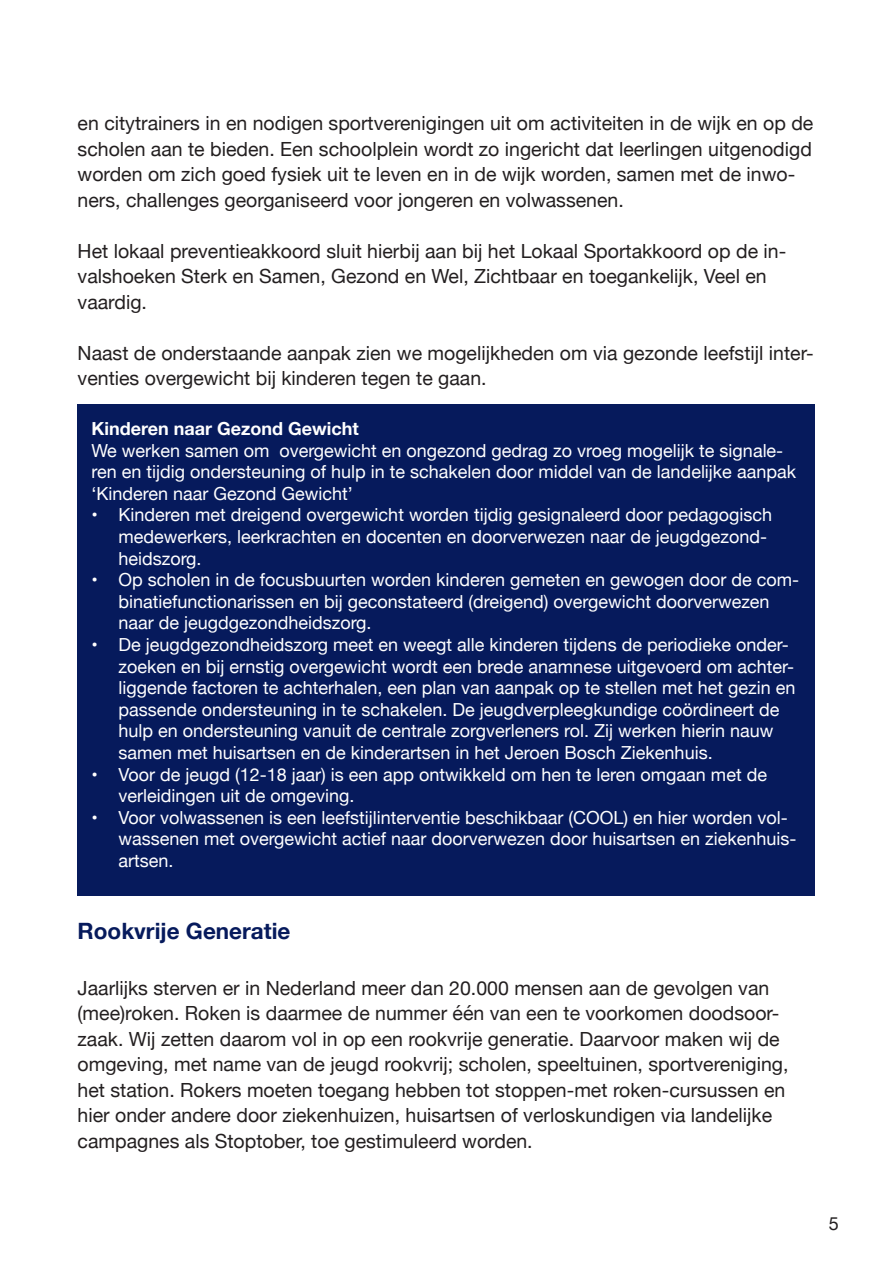
<style>
.page{position:relative;width:893px;height:1263px;background:#fff}
.page>*{position:absolute;margin:0;border:0;box-sizing:border-box;transform-origin:0 0}
.t1{font:700 22.5px "Helvetica Neue";color:#061a5c}
.t2{font:19.5px/25.5px "Helvetica Neue";color:#231f20}
.t3{font:18px/21.6px "Helvetica Neue";color:#fff}
.t4{font:700 18px "Helvetica Neue";color:#fff}
.t5{font:18px "Helvetica Neue";color:#231f20}
</style>
<div class="page">
<div style="left:78px;top:404px;width:737px;height:491px;background:#061a5c"></div>
<p class="t2" style="left:78px;top:112px;width:737px">en citytrainers in en nodigen sportverenigingen uit om activiteiten in de wijk en op de scholen aan te bieden. Een schoolplein wordt zo ingericht dat leerlingen uitgenodigd worden om zich goed fysiek uit te leven en in de wijk worden, samen met de inwo&shy;ners, challenges georganiseerd voor jongeren en volwassenen.</p>
<p class="t2" style="left:78px;top:239px;width:710px">Het lokaal preventieakkoord sluit hierbij aan bij het Lokaal Sportakkoord op de in&shy;valshoeken Sterk en Samen, Gezond en Wel, Zichtbaar en toegankelijk, Veel en vaardig.</p>
<p class="t2" style="left:78px;top:341px;width:738px">Naast de onderstaande aanpak zien we mogelijkheden om via gezonde leefstijl inter&shy;venties overgewicht bij kinderen tegen te gaan.</p>
<p class="t4" style="left:91px;top:414px;width:269px">Kinderen naar Gezond Gewicht</p>
<p class="t3" style="left:91px;top:440px;width:706px">We werken samen om overgewicht en ongezond gedrag zo vroeg mogelijk te signale&shy;ren en tijdig ondersteuning of hulp in te schakelen door middel van de landelijke aanpak ‘Kinderen naar Gezond Gewicht’</p>
<p class="t3" style="left:118px;top:505px;width:655px;text-indent:-27px">• Kinderen met dreigend overgewicht worden tijdig gesignaleerd door pedagogisch medewerkers, leerkrachten en docenten en doorverwezen naar de jeugdgezond&shy;heidszorg.</p>
<p class="t3" style="left:118px;top:570px;width:682px;text-indent:-27px">• Op scholen in de focusbuurten worden kinderen gemeten en gewogen door de com&shy;binatiefunctionarissen en bij geconstateerd (dreigend) overgewicht doorverwezen naar de jeugdgezondheidszorg.</p>
<p class="t3" style="left:118px;top:635px;width:679px;text-indent:-27px">• De jeugdgezondheidszorg meet en weegt alle kinderen tijdens de periodieke onder&shy;zoeken en bij ernstig overgewicht wordt een brede anamnese uitgevoerd om achter&shy;liggende factoren te achterhalen, een plan van aanpak op te stellen met het gezin en passende ondersteuning in te schakelen. De jeugdverpleegkundige coördineert de hulp en ondersteuning vanuit de centrale zorgverleners rol. Zij werken hierin nauw samen met huisartsen en de kinderartsen in het Jeroen Bosch Ziekenhuis.</p>
<p class="t3" style="left:118px;top:764px;width:650px;text-indent:-27px">• Voor de jeugd (12-18 jaar) is een app ontwikkeld om hen te leren omgaan met de verleidingen uit de omgeving.</p>
<p class="t3" style="left:118px;top:808px;width:680px;text-indent:-27px">• Voor volwassenen is een leefstijlinterventie beschikbaar (COOL) en hier worden vol&shy;wassenen met overgewicht actief naar doorverwezen door huisartsen en ziekenhuis&shy;artsen.</p>
<p class="t1" style="left:78px;top:913px;width:214px">Rookvrije Generatie</p>
<p class="t2" style="left:78px;top:976px;width:712px">Jaarlijks sterven er in Nederland meer dan 20.000 mensen aan de gevolgen van (mee)roken. Roken is daarmee de nummer één van een te voorkomen doodsoor&shy;zaak. Wij zetten daarom vol in op een rookvrije generatie. Daarvoor maken wij de omgeving, met name van de jeugd rookvrij; scholen, speeltuinen, sportvereniging, het station. Rokers moeten toegang hebben tot stoppen-met roken-cursussen en hier onder andere door ziekenhuizen, huisartsen of verloskundigen via landelijke campagnes als Stoptober, toe gestimuleerd worden.</p>
<p class="t5" style="left:829px;top:1211px;width:12px">5</p>
</div>
